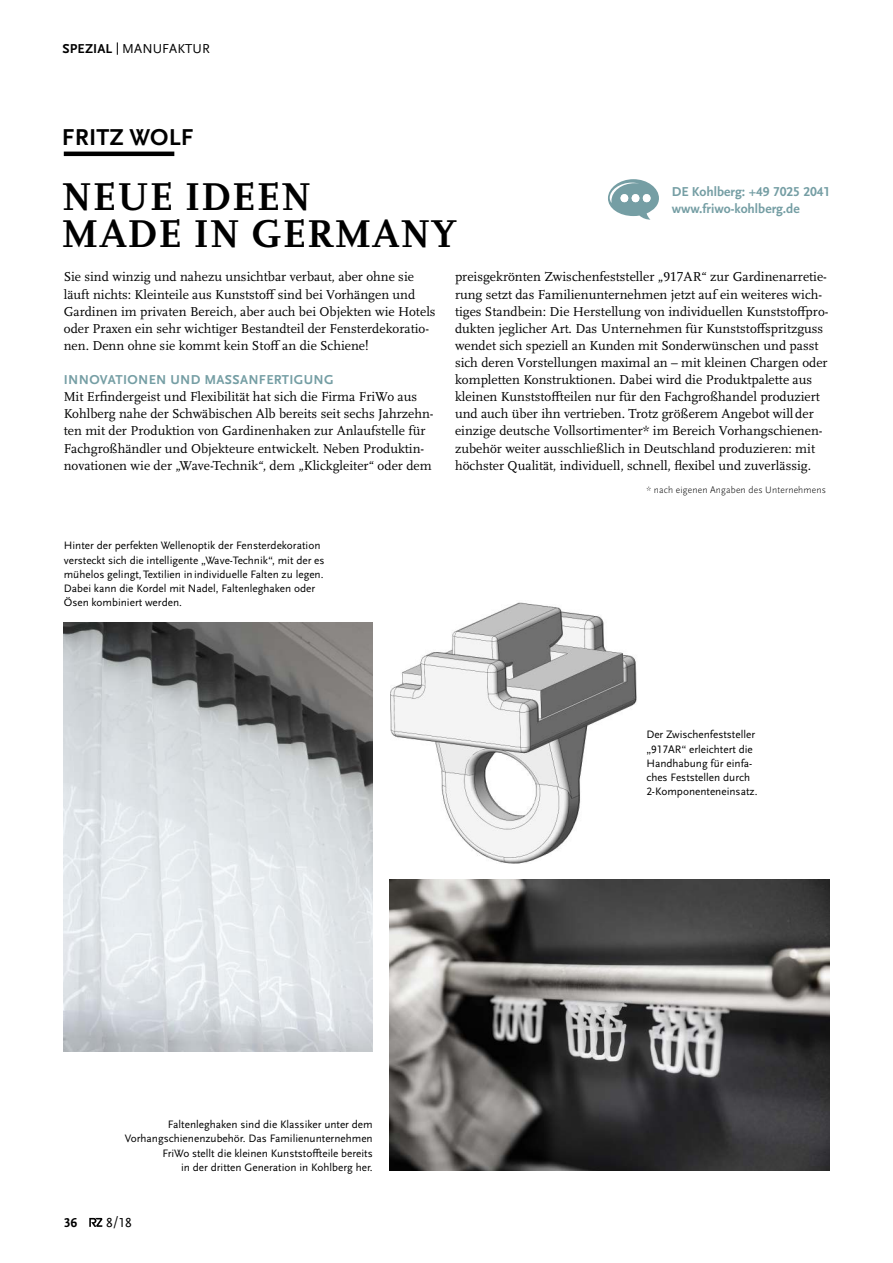
<style>
.page{position:relative;width:893px;height:1263px;background:#fff}
.page>*{position:absolute;margin:0;border:0;box-sizing:border-box;transform-origin:0 0}
.PR-Headline{font:700 40.5px/37.5px "Scala OT";letter-spacing:.025em;color:#000}
.t1{font:700 24px "Scala Sans OT";letter-spacing:.01em;color:#000}
.Fließtext{font:13.5px/17.1px "Scala OT";color:#000}
.Kontaktdaten{font:700 13.5px/17.1px "Scala Sans OT";color:#759ea4}
.Einleitungstext{font:13.5px "Scala Sans OT";letter-spacing:.01em;color:#000}
.Einleitungstext-2{font:700 13.5px "Scala Sans OT";color:#000}
.Bildunterschrift{font:11.25px/14.2px "Scala Sans OT";color:#000}
.Fließtext-2{font:300 9.75px "Scala Sans OT";letter-spacing:.015em;color:#000}
.s1{font-weight:700}
.s2{font-family:"Scala Sans OT";font-weight:700;color:#759ea4}
</style>
<div class="page">
<svg style="left:89px;top:1218px;width:13px;height:9px"></svg>
<svg style="left:117px;top:42px;width:1px;height:13px"></svg>
<hr style="left:64px;top:152px;width:110px;height:4px;background:#000">
<svg style="left:608px;top:179px;width:51px;height:41px"></svg>
<div style="left:621px;top:194px;width:7px;height:8px;background:#fff;border-radius:50%"></div>
<div style="left:632px;top:194px;width:7px;height:8px;background:#fff;border-radius:50%"></div>
<div style="left:643px;top:194px;width:7px;height:8px;background:#fff;border-radius:50%"></div>
<img style="left:64px;top:622px;width:309px;height:429px">
<img style="left:390px;top:879px;width:439px;height:292px">
<img style="left:390px;top:602px;width:247px;height:262px">
<p class="Einleitungstext" style="left:63px;top:41px;width:149px"><span class="s1">SPEZIAL</span> MANUFAKTUR</p>
<p class="t1" style="left:62px;top:124px;width:133px">FRITZ WOLF</p>
<p class="PR-Headline" style="left:62px;top:178px;width:396px">NEUE IDEEN<br>MADE IN GERMANY</p>
<p class="Fließtext" style="left:64px;top:269px;width:373px">Sie sind winzig und nahezu unsichtbar verbaut, aber ohne sie läuft nichts: Kleinteile aus Kunststoff sind bei Vorhängen und Gardinen im privaten Bereich, aber auch bei Objekten wie Hotels oder Praxen ein sehr wichtiger Bestandteil der Fensterdekoratio&shy;nen. Denn ohne sie kommt kein Stoff an die Schiene!</p>
<p class="Fließtext" style="left:64px;top:371px;width:371px"><span class="s2">INNOVATIONEN UND MASSANFERTIGUNG<br></span>Mit Erfindergeist und Flexibilität hat sich die Firma FriWo aus Kohlberg nahe der Schwäbischen Alb bereits seit sechs Jahrzehn&shy;ten mit der Produktion von Gardinenhaken zur Anlaufstelle für Fachgroßhändler und Objekteure entwickelt. Neben Produktin&shy;novationen wie der „Wave-Technik“, dem „Klickgleiter“ oder dem</p>
<p class="Kontaktdaten" style="left:672px;top:183px;width:160px">DE Kohlberg: +49 7025 2041 www.friwo-kohlberg.de</p>
<p class="Fließtext" style="left:455px;top:269px;width:375px">preisgekrönten Zwischenfeststeller „917AR“ zur Gardinenarretie&shy;rung setzt das Familienunternehmen jetzt auf ein weiteres wich&shy;tiges Standbein: Die Herstellung von individuellen Kunststoffpro&shy;dukten jeglicher Art. Das Unternehmen für Kunststoffspritzguss wendet sich speziell an Kunden mit Sonderwünschen und passt sich deren Vorstellungen maximal an – mit kleinen Chargen oder kompletten Konstruktionen. Dabei wird die Produktpalette aus kleinen Kunststoffteilen nur für den Fachgroßhandel produziert und auch über ihn vertrieben. Trotz größerem Angebot willder einzige deutsche Vollsortimenter* im Bereich Vorhangschienen&shy;zubehör weiter ausschließlich in Deutschland produzieren: mit höchster Qualität, individuell, schnell, flexibel und zuverlässig.</p>
<p class="Bildunterschrift" style="left:64px;top:539px;width:262px">Hinter der perfekten Wellenoptik der Fensterdekoration versteckt sich die intelligente „Wave-Technik“, mit der es mühelos gelingt,Textilien inindividuelle Falten zu legen.<br>Dabei kann die Kordel mit Nadel, Faltenleghaken oder Ösen kombiniert werden.</p>
<p class="Bildunterschrift" style="left:125px;top:1117px;width:249px;text-align:right">Faltenleghaken sind die Klassiker unter dem Vorhangschienenzubehör. Das Familienunternehmen FriWo stellt die kleinen Kunststoffteile bereits<br>in der dritten Generation in Kohlberg her.</p>
<p class="Einleitungstext-2" style="left:64px;top:1215px;width:15px">36</p>
<p class="Einleitungstext" style="left:106px;top:1215px;width:27px">8/18</p>
<p class="Fließtext-2" style="left:646px;top:485px;width:181px">* nach eigenen Angaben des Unternehmens</p>
<p class="Bildunterschrift" style="left:646px;top:728px;width:113px">Der Zwischenfeststeller „917AR“ erleichtert die<br>Handhabung für einfa&shy;ches Feststellen durch<br>2-Komponenteneinsatz.</p>
</div>
